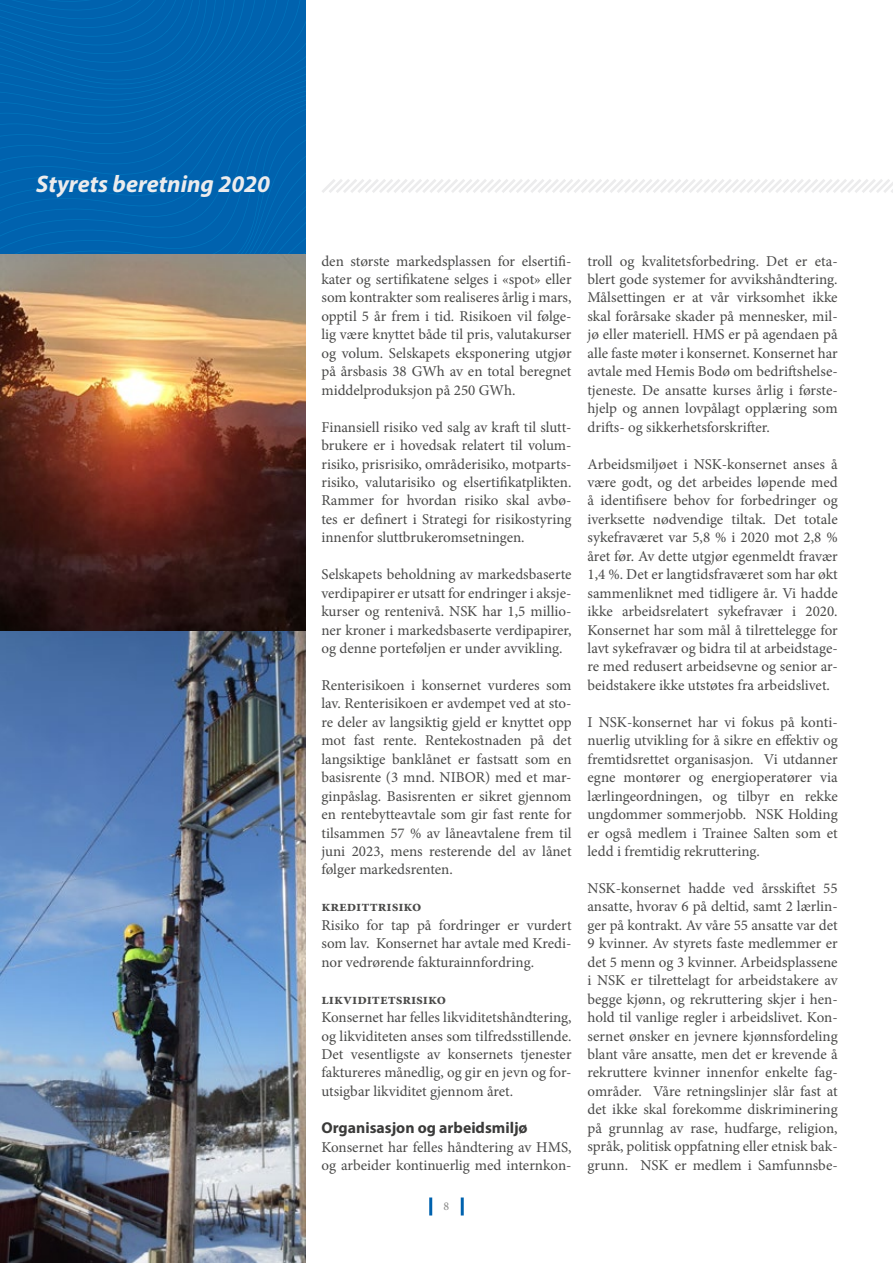
<style>
.page{position:relative;width:893px;height:1263px;background:#fff}
.page>*{position:absolute;margin:0;border:0;box-sizing:border-box;transform-origin:0 0}
.t1{font:italic 700 24px "Myriad Pro";color:#ececed}
.t2{font:700 15.75px "Myriad Pro";color:#3b3b3a}
.t3{font:15px/18.5px "Minion Pro";color:#494948;text-align:justify}
.t4{font:700 15px "Minion Pro";color:#494948}
.t5{font:12px "Minion Pro";color:#878786}
</style>
<div class="page">
<hr style="left:429px;top:1197px;width:3px;height:18px;background:#0062ae">
<hr style="left:461px;top:1197px;width:3px;height:18px;background:#0062ae">
<svg style="left:322px;top:179px;width:571px;height:14px"></svg>
<svg style="left:0;top:0;width:305px;height:255px;background:#0063ae"></svg>
<img style="left:0;top:255px;width:305px;height:1008px">
<h1 class="t1" style="left:36px;top:169px;width:235px">Styrets beretning 2020</h1>
<p class="t3" style="left:321px;top:252px;width:252px">den største markedsplassen for elsertifi&shy;kater og sertifikatene selges i «spot» eller som kontrakter som realiseres årlig i mars, opptil 5 år frem i tid. Risikoen vil følge&shy;lig være knyttet både til pris, valutakurser og volum. Selskapets eksponering utgjør på årsbasis 38 GWh av en total beregnet middelproduksjon på 250 GWh.</p>
<p class="t3" style="left:321px;top:418px;width:252px">Finansiell risiko ved salg av kraft til slutt&shy;brukere er i hovedsak relatert til volum&shy;risiko, prisrisiko, områderisiko, motparts&shy;risiko, valutarisiko og elsertifikatplikten.<br>Rammer for hvordan risiko skal avbø&shy;tes er definert i Strategi for risikostyring innenfor sluttbrukeromsetningen.</p>
<p class="t3" style="left:321px;top:565px;width:252px">Selskapets beholdning av markedsbaserte verdipapirer er utsatt for endringer i aksje&shy;kurser og rentenivå. NSK har 1,5 millio&shy;ner kroner i markedsbaserte verdipapirer, og denne porteføljen er under avvikling.</p>
<p class="t3" style="left:321px;top:676px;width:252px">Renterisikoen i konsernet vurderes som lav. Renterisikoen er avdempet ved at sto&shy;re deler av langsiktig gjeld er knyttet opp mot fast rente. Rentekostnaden på det langsiktige banklånet er fastsatt som en basisrente (3 mnd. NIBOR) med et mar&shy;ginpåslag. Basisrenten er sikret gjennom en rentebytteavtale som gir fast rente for tilsammen 57 % av låneavtalene frem til juni 2023, mens resterende del av lånet følger markedsrenten.</p>
<p class="t4" style="left:321px;top:896px;width:102px">kredittrisiko</p>
<p class="t3" style="left:321px;top:916px;width:252px">Risiko for tap på fordringer er vurdert som lav. Konsernet har avtale med Kredi&shy;nor vedrørende fakturainnfordring.</p>
<p class="t4" style="left:321px;top:988px;width:126px">likviditetsrisiko</p>
<p class="t3" style="left:321px;top:1008px;width:252px">Konsernet har felles likviditetshåndtering, og likviditeten anses som tilfredsstillende.<br>Det vesentligste av konsernets tjenester faktureres månedlig, og gir en jevn og for&shy;utsigbar likviditet gjennom året.</p>
<p class="t2" style="left:321px;top:1118px;width:208px">Organisasjon og arbeidsmiljø</p>
<p class="t3" style="left:321px;top:1138px;width:252px">Konsernet har felles håndtering av HMS, og arbeider kontinuerlig med internkon-</p>
<p class="t5" style="left:444px;top:1198px;width:7px">8</p>
<p class="t3" style="left:587px;top:252px;width:252px">troll og kvalitetsforbedring. Det er eta&shy;blert gode systemer for avvikshåndtering.<br>Målsettingen er at vår virksomhet ikke skal forårsake skader på mennesker, mil&shy;jø eller materiell. HMS er på agendaen på alle faste møter i konsernet. Konsernet har avtale med Hemis Bodø om bedriftshelse&shy;tjeneste. De ansatte kurses årlig i første&shy;hjelp og annen lovpålagt opplæring som drifts- og sikkerhetsforskrifter.</p>
<p class="t3" style="left:587px;top:454px;width:252px">Arbeidsmiljøet i NSK-konsernet anses å være godt, og det arbeides løpende med å identifisere behov for forbedringer og iverksette nødvendige tiltak. Det totale sykefraværet var 5,8 % i 2020 mot 2,8 % året før. Av dette utgjør egenmeldt fravær 1,4 %. Det er langtidsfraværet som har økt sammenliknet med tidligere år. Vi hadde ikke arbeidsrelatert sykefravær i 2020.<br>Konsernet har som mål å tilrettelegge for lavt sykefravær og bidra til at arbeidstage&shy;re med redusert arbeidsevne og senior ar&shy;beidstakere ikke utstøtes fra arbeidslivet.</p>
<p class="t3" style="left:587px;top:713px;width:252px">I NSK-konsernet har vi fokus på konti&shy;nuerlig utvikling for å sikre en effektiv og fremtidsrettet organisasjon. Vi utdanner egne montører og energioperatører via lærlingeordningen, og tilbyr en rekke ungdommer sommerjobb. NSK Holding er også medlem i Trainee Salten som et ledd i fremtidig rekruttering.</p>
<p class="t3" style="left:587px;top:879px;width:252px">NSK-konsernet hadde ved årsskiftet 55 ansatte, hvorav 6 på deltid, samt 2 lærlin&shy;ger på kontrakt. Av våre 55 ansatte var det 9 kvinner. Av styrets faste medlemmer er det 5 menn og 3 kvinner. Arbeidsplassene i NSK er tilrettelagt for arbeidstakere av begge kjønn, og rekruttering skjer i hen&shy;hold til vanlige regler i arbeidslivet. Kon&shy;sernet ønsker en jevnere kjønnsfordeling blant våre ansatte, men det er krevende å rekruttere kvinner innenfor enkelte fag&shy;områder. Våre retningslinjer slår fast at det ikke skal forekomme diskriminering på grunnlag av rase, hudfarge, religion, språk, politisk oppfatning eller etnisk bak&shy;grunn. NSK er medlem i Samfunnsbe-</p>
</div>
